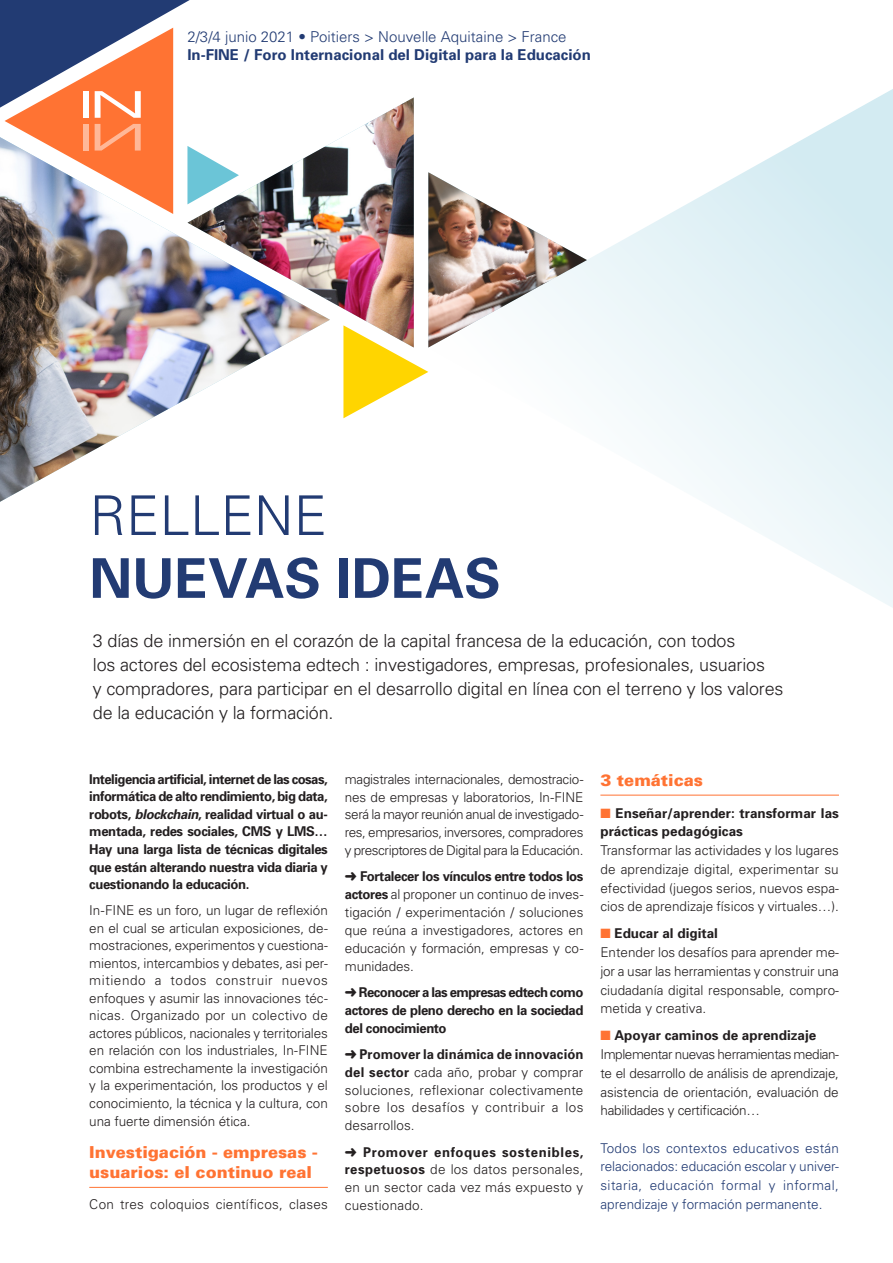
<style>
.page{position:relative;width:893px;height:1263px;background:#fff}
.page>*{position:absolute;margin:0;border:0;box-sizing:border-box;transform-origin:0 0}
.t1{font:700 54.9px/62.8px "Univers";color:#223b73}
.t2{font:300 18px/24px "Univers";letter-spacing:-.01em;color:#231f20}
.inter{font:900 16.5px/20.1px "Univers";color:#ff7333}
.t3{font:700 15px "Univers";color:#223b73}
.t4{font:300 15px "Univers";color:#223b73}
.t5{font:300 13.5px/17.9px "Univers";color:#231f20;text-align:justify}
.t6{font:700 13.5px/17.5px "Univers";letter-spacing:-.03em;color:#231f20;text-align:justify}
.t7{font:300 13.5px/18.8px "Univers";color:#223b73;text-align:justify}
.t8{font:700 13.5px/18.8px "Univers";color:#231f20}
.t9{font:300 13.5px "Univers";letter-spacing:.02em;color:#231f20}
.s1{font-weight:300}
.s2{font-style:italic}
.s3{font-weight:700}
.s4{color:#ff7333}
</style>
<div class="page">
<hr style="left:89px;top:1187px;width:239px;height:1px;background:#ff7333">
<hr style="left:600px;top:795px;width:239px;height:1px;background:#ff7333">
<img style="left:0;top:214px;width:281px;height:288px">
<img style="left:187px;top:97px;width:227px;height:250px">
<svg style="left:587px;top:89px;width:306px;height:519px"></svg>
<img style="left:343px;top:172px;width:244px;height:246px">
<img style="left:428px;top:172px;width:159px;height:175px">
<svg style="left:0;top:0;width:239px;height:214px"></svg>
<p class="t4" style="left:187px;top:28px;width:381px">2/3/4 junio 2021 • Poitiers &gt; Nouvelle Aquitaine &gt; France</p>
<p class="t3" style="left:187px;top:46px;width:405px">In-FINE / Foro Internacional del Digital para la Educación</p>
<p class="t1" style="left:89px;top:484px;width:413px"><span class="s1">RELLENE<br></span>NUEVAS IDEAS</p>
<p class="t2" style="left:93px;top:629px;width:692px">3 días de inmersión en el corazón de la capital francesa de la educación, con todos<br>los actores del ecosistema edtech : investigadores, empresas, profesionales, usuarios<br>y compradores, para participar en el desarrollo digital en línea con el terreno y los valores de la educación y la formación.</p>
<p class="t6" style="left:89px;top:770px;width:240px">Inteligencia artificial, internet de las cosas, informática de alto rendimiento, big data, robots, <span class="s2">blockchain</span>, realidad virtual o au&shy;mentada, redes sociales, CMS y LMS… Hay una larga lista de técnicas digitales que están alterando nuestra vida diaria y cuestionando la educación.</p>
<p class="t5" style="left:89px;top:901px;width:240px">In-FINE es un foro, un lugar de reflexión en el cual se articulan exposiciones, de&shy;mostraciones, experimentos y cuestiona&shy;mientos, intercambios y debates, asi per&shy;mitiendo a todos construir nuevos enfoques y asumir las innovaciones téc&shy;nicas. Organizado por un colectivo de actores públicos, nacionales y territoriales en relación con los industriales, In-FINE combina estrechamente la investigación y la experimentación, los productos y el conocimiento, la técnica y la cultura, con una fuerte dimensión ética.</p>
<p class="inter" style="left:89px;top:1142px;width:230px">Investigación - empresas - usuarios: el continuo real</p>
<p class="t9" style="left:89px;top:1196px;width:240px">Con tres coloquios científicos, clases</p>
<p class="t5" style="left:345px;top:770px;width:240px">magistrales internacionales, demostracio&shy;nes de empresas y laboratorios, In-FINE será la mayor reunión anual de investigado&shy;res, empresarios, inversores, compradores y prescriptores de Digital para la Educación.</p>
<p class="t5" style="left:345px;top:868px;width:240px">➜ <span class="s3">Fortalecer los vínculos entre todos los actores</span> al proponer un continuo de inves&shy;tigación / experimentación / soluciones que reúna a investigadores, actores en educación y formación, empresas y co&shy;munidades.</p>
<p class="t6" style="left:345px;top:983px;width:240px">➜ Reconocer a las empresas edtech como actores de pleno derecho en la sociedad del conocimiento</p>
<p class="t5" style="left:345px;top:1045px;width:240px">➜ <span class="s3">Promover la dinámica de innovación del sector</span> cada año, probar y comprar soluciones, reflexionar colectivamente sobre los desafíos y contribuir a los desarrollos.</p>
<p class="t5" style="left:345px;top:1143px;width:240px">➜ <span class="s3">Promover enfoques sostenibles, respetuosos</span> de los datos personales, en un sector cada vez más expuesto y cuestionado.</p>
<p class="inter" style="left:600px;top:770px;width:104px">3 temáticas</p>
<p class="t8" style="left:600px;top:803px;width:240px"><span class="s4">■</span> Enseñar/aprender: transformar las prácticas pedagógicas</p>
<p class="t5" style="left:600px;top:841px;width:240px;line-height:18.8px">Transformar las actividades y los lugares de aprendizaje digital, experimentar su efectividad (juegos serios, nuevos espa&shy;cios de aprendizaje físicos y virtuales…).</p>
<p class="t8" style="left:600px;top:924px;width:119px"><span class="s4">■</span> Educar al digital</p>
<p class="t5" style="left:600px;top:943px;width:240px;line-height:18.8px">Entender los desafíos para aprender me&shy;jor a usar las herramientas y construir una ciudadanía digital responsable, compro&shy;metida y creativa.</p>
<p class="t8" style="left:600px;top:1026px;width:217px"><span class="s4">■</span> Apoyar caminos de aprendizaje</p>
<p class="t5" style="left:600px;top:1045px;width:240px;line-height:18.8px">Implementar nuevas herramientas median&shy;te el desarrollo de análisis de aprendizaje, asistencia de orientación, evaluación de habilidades y certificación…</p>
<p class="t7" style="left:600px;top:1138px;width:240px">Todos los contextos educativos están relacionados: educación escolar y univer&shy;sitaria, educación formal y informal, aprendizaje y formación permanente.</p>
</div>
